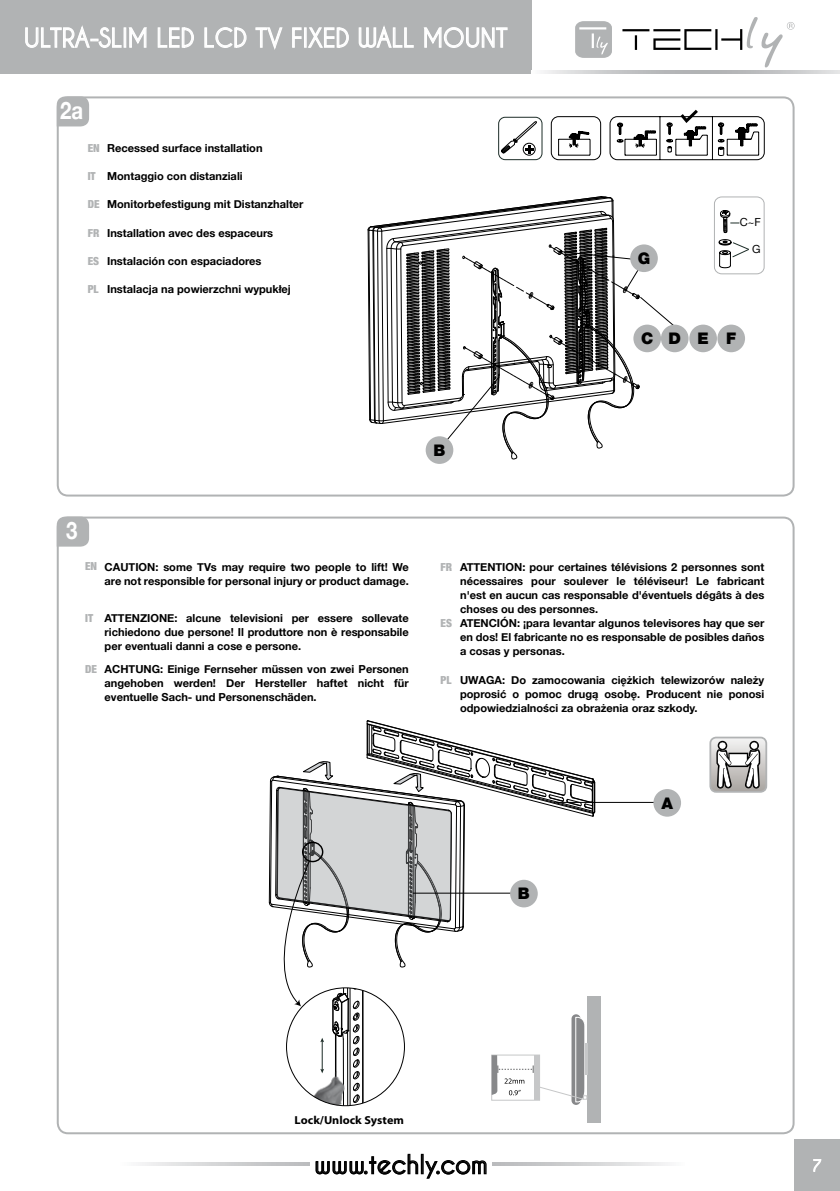
<style>
.page{position:relative;width:840px;height:1191px;background:#fff}
.page>*{position:absolute;margin:0;border:0;box-sizing:border-box;transform-origin:0 0}
.t1{font:700 26px "Caviar Dreams";color:#fff;scale:.95 1}
.t2{font:700 26px "Caviar Dreams";color:#000}
.t3{font:700 24px "Helvetica Neue";color:#fff;scale:.85 1}
.t4{font:900 16px "Helvetica Neue LT Std";color:#000}
.t5{font:700 11.6px "Myriad";color:#000;scale:1.05 1}
.t6{font:11.2px "Helvetica Neue";color:#000}
.t7{font:700 11px/14px "Helvetica Neue";color:#000;text-align:justify}
.t8{font:700 8.8px "Arial";color:#000;scale:1.11 1}
.s1{font-weight:900;font-stretch:condensed;color:#b1b3b4}
</style>
<div class="page">
<div style="left:0;top:0;width:531px;height:73px;background:#b1b3b4"></div>
<svg style="left:25px;top:25px;width:97px;height:23px"></svg>
<div style="left:123px;top:27px;width:3px;height:21px;border:1px solid #fff"></div>
<svg style="left:128px;top:27px;width:19px;height:21px"></svg>
<svg style="left:157px;top:27px;width:37px;height:21px"></svg>
<svg style="left:204px;top:27px;width:43px;height:21px"></svg>
<svg style="left:255px;top:27px;width:28px;height:23px"></svg>
<svg style="left:292px;top:27px;width:57px;height:21px"></svg>
<svg style="left:358px;top:25px;width:56px;height:23px"></svg>
<svg style="left:423px;top:27px;width:85px;height:21px"></svg>
<svg style="left:543px;top:71px;width:296px;height:2px"></svg>
<svg style="left:634px;top:35px;width:2px;height:15px"></svg>
<hr style="left:622px;top:29px;width:27px;height:2px;background:#000">
<svg style="left:575px;top:21px;width:36px;height:37px"></svg>
<svg style="left:653px;top:17px;width:141px;height:51px"></svg>
<div style="left:794px;top:1140px;width:45px;height:51px;background:#b1b3b4"></div>
<svg style="left:813px;top:1159px;width:7px;height:12px"></svg>
<svg style="left:140px;top:1162px;width:528px;height:3px"></svg>
<div style="left:310px;top:1147px;width:181px;height:34px;background:#fff"></div>
<svg style="left:315px;top:1153px;width:103px;height:22px"></svg>
<div style="left:420px;top:1153px;width:3px;height:21px;border:1px solid #000"></div>
<svg style="left:425px;top:1160px;width:62px;height:19px"></svg>
<div style="left:57px;top:96px;width:737px;height:400px;border:2px solid #b1b3b4;border-radius:10px"></div>
<div style="left:498px;top:117px;width:44px;height:43px;border:1px solid #1d2d28;border-radius:7px"></div>
<svg style="left:501px;top:121px;width:36px;height:35px"></svg>
<svg style="left:550px;top:109px;width:214px;height:52px"></svg>
<svg style="left:57px;top:516px;width:32px;height:30px"></svg>
<svg style="left:712px;top:739px;width:53px;height:53px"></svg>
<div style="left:709px;top:736px;width:57px;height:56px;border:2px solid #b1b3b4;border-radius:6px"></div>
<div style="left:587px;top:996px;width:13px;height:126px;background:#b1b3b4"></div>
<svg style="left:268px;top:720px;width:327px;height:385px"></svg>
<hr style="left:412px;top:892px;width:99px;height:1px;background:#000">
<div style="left:510px;top:879px;width:27px;height:28px;background:#b1b3b4;border-radius:50%"></div>
<hr style="left:556px;top:802px;width:98px;height:1px;background:#000">
<div style="left:653px;top:789px;width:27px;height:27px;background:#b1b3b4;border-radius:50%"></div>
<div style="left:713px;top:196px;width:51px;height:78px;border:1px solid #b1b3b4;border-radius:7px"></div>
<svg style="left:718px;top:210px;width:31px;height:58px"></svg>
<div style="left:660px;top:324px;width:28px;height:28px;background:#b1b3b4;border-radius:50%"></div>
<div style="left:689px;top:324px;width:27px;height:28px;background:#b1b3b4;border-radius:50%"></div>
<div style="left:717px;top:324px;width:27px;height:28px;background:#b1b3b4;border-radius:50%"></div>
<svg style="left:57px;top:96px;width:32px;height:30px"></svg>
<svg style="left:367px;top:196px;width:309px;height:263px"></svg>
<div style="left:425px;top:436px;width:28px;height:28px;background:#b1b3b4;border-radius:50%"></div>
<h1 class="t1" style="left:24px;top:23px;width:510px">ULTRA-SLIM LED LCD TV FIXED WALL MOUNT</h1>
<h2 class="t3" style="left:60px;top:96px;width:29px">2a</h2>
<p class="t7" style="left:88px;top:140px;width:176px"><span class="s1">EN</span> Recessed surface installation</p>
<p class="t7" style="left:88px;top:169px;width:156px"><span class="s1">IT</span> Montaggio con distanziali</p>
<p class="t7" style="left:88px;top:197px;width:217px"><span class="s1">DE</span> Monitorbefestigung mit Distanzhalter</p>
<p class="t7" style="left:88px;top:225px;width:187px"><span class="s1">FR</span> Installation avec des espaceurs</p>
<p class="t7" style="left:88px;top:254px;width:175px"><span class="s1">ES</span> Instalación con espaciadores</p>
<p class="t7" style="left:88px;top:282px;width:205px"><span class="s1">PL</span> Instalacja na powierzchni wypukłej</p>
<p class="t8" style="left:90px;top:222px;width:47px">M6x30 (x4)</p>
<p class="t8" style="left:90px;top:288px;width:47px">M8x30 (x4)</p>
<h3 class="t4" style="left:637px;top:249px;width:14px">G</h3>
<p class="t6" style="left:739px;top:215px;width:23px">C~F</p>
<p class="t6" style="left:751px;top:242px;width:10px">G</p>
<h3 class="t4" style="left:640px;top:329px;width:97px">CDEF</h3>
<h3 class="t4" style="left:433px;top:440px;width:13px">B</h3>
<h2 class="t3" style="left:66px;top:516px;width:15px">3</h2>
<p class="t7" style="left:85px;top:559px;width:325px;text-align:right"><span class="s1">EN</span> CAUTION: some TVs may require two people to lift! We are not responsible for personal injury or product damage.</p>
<p class="t7" style="left:104px;top:610px;width:305px;text-indent:-19px"><span class="s1">IT</span> ATTENZIONE: alcune televisioni per essere sollevate richiedono due persone! Il produttore non è responsabile per eventuali danni a cose e persone.</p>
<p class="t7" style="left:104px;top:661px;width:305px;text-indent:-19px"><span class="s1">DE</span> ACHTUNG: Einige Fernseher müssen von zwei Personen angehoben werden! Der Hersteller haftet nicht für eventuelle Sach- und Personenschäden.</p>
<p class="t7" style="left:440px;top:559px;width:325px"><span class="s1">FR</span> ATTENTION: pour certaines télévisions 2 personnes sont</p>
<p class="t7" style="left:460px;top:573px;width:305px">nécessaires pour soulever le téléviseur! Le fabricant</p>
<p class="t7" style="left:460px;top:587px;width:305px">n'est en aucun cas responsable d'éventuels dégâts à des</p>
<p class="t7" style="left:460px;top:601px;width:139px">choses ou des personnes.</p>
<p class="t7" style="left:440px;top:616px;width:325px"><span class="s1">ES</span> ATENCIÓN: ¡para levantar algunos televisores hay que ser</p>
<p class="t7" style="left:460px;top:630px;width:305px">en dos! El fabricante no es responsable de posibles daños</p>
<p class="t7" style="left:460px;top:644px;width:106px">a cosas y personas.</p>
<p class="t7" style="left:460px;top:673px;width:305px;text-indent:-20px"><span class="s1">PL</span> UWAGA: Do zamocowania ciężkich telewizorów należy poprosić o pomoc drugą osobę. Producent nie ponosi odpowiedzialności za obrażenia oraz szkody.</p>
<h3 class="t4" style="left:517px;top:884px;width:13px">B</h3>
<h3 class="t4" style="left:661px;top:793px;width:13px">A</h3>
<p class="t5" style="left:294px;top:1113px;width:106px">Lock/Unlock System</p>
<h1 class="t2" style="left:314px;top:1149px;width:175px">www.techly.com</h1>
</div>
